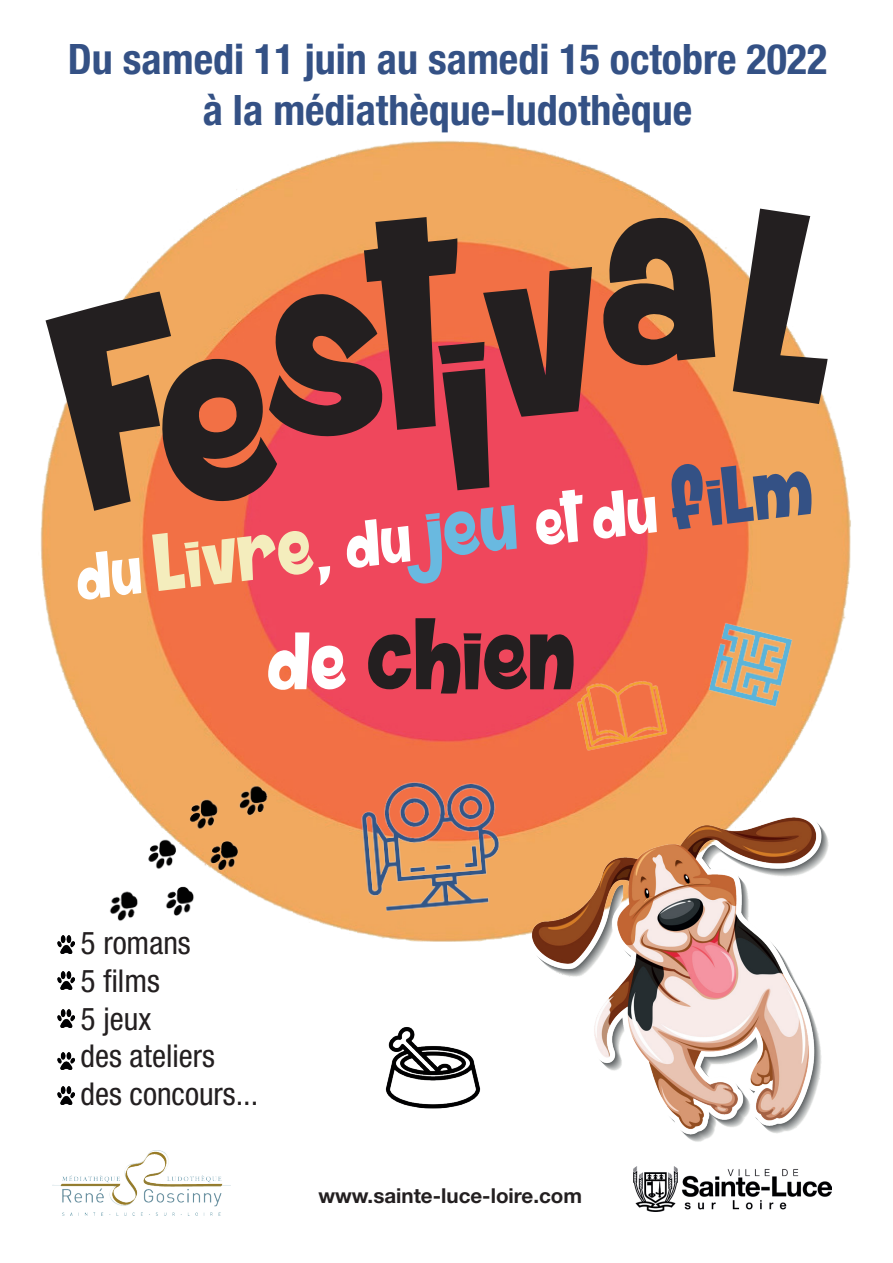
<style>
.page{position:relative;width:893px;height:1263px;background:#fff}
.page>*{position:absolute;margin:0;border:0;box-sizing:border-box;transform-origin:0 0}
.t1{font:109.2px "Skater Girls Rock";color:#231f20}
.t2{font:70.35px "Skater Girls Rock";color:#fff}
.t3{font:700 condensed 42px/50.4px "Helvetica Neue LT Std";color:#345185;text-align:center}
.t4{font:condensed 31.5px/37.8px "Helvetica Neue LT Std";color:#231f20}
.t5{font:700 20.55px "Helvetica Neue LT Std";color:#231f20}
.s1{font-size:87.15px;color:#f4edbd}
.s2{font-size:78.75px}
.s3{font-size:87.15px;color:#69b9e0}
.s4{font-size:87.15px;color:#345185}
.s5{font-size:87.15px;color:#fff}
</style>
<div class="page">
<img style="left:40px;top:141px;width:811px;height:801px">
<img style="left:634px;top:1166px;width:197px;height:45px">
<img style="left:57px;top:936px;width:18px;height:18px">
<img style="left:57px;top:972px;width:18px;height:17px">
<img style="left:57px;top:1009px;width:18px;height:18px">
<img style="left:57px;top:1052px;width:18px;height:18px">
<img style="left:57px;top:1087px;width:18px;height:18px">
<img style="left:53px;top:1150px;width:177px;height:66px">
<svg style="left:733px;top:209px;width:95px;height:195px"></svg>
<svg style="left:602px;top:217px;width:113px;height:149px;background:#604534"></svg>
<svg style="left:46px;top:217px;width:546px;height:294px;background:#a25f4e"></svg>
<img style="left:75px;top:736px;width:226px;height:195px">
<img style="left:385px;top:1027px;width:96px;height:82px">
<img style="left:342px;top:769px;width:183px;height:167px">
<img style="left:563px;top:661px;width:121px;height:121px">
<img style="left:694px;top:619px;width:109px;height:110px">
<img style="left:522px;top:807px;width:312px;height:335px">
<p class="t3" style="left:68px;top:33px;width:761px">Du samedi 11 juin au samedi 15 octobre 2022 à la médiathèque-ludothèque</p>
<h2 class="t2" style="left:72px;top:539px;width:744px;rotate:-7deg">du <span class="s1">livre</span><span class="s2">,</span> du <span class="s3">jeu</span> et du <span class="s4">film</span></h2>
<h1 class="t1" style="left:268px;top:591px;width:311px"><span class="s5">de</span> chien</h1>
<p class="t4" style="left:81px;top:924px;width:179px">5 romans<br>5 films<br>5 jeux<br>des ateliers des concours...</p>
<p class="t5" style="left:318px;top:1183px;width:265px">www.sainte-luce-loire.com</p>
</div>
